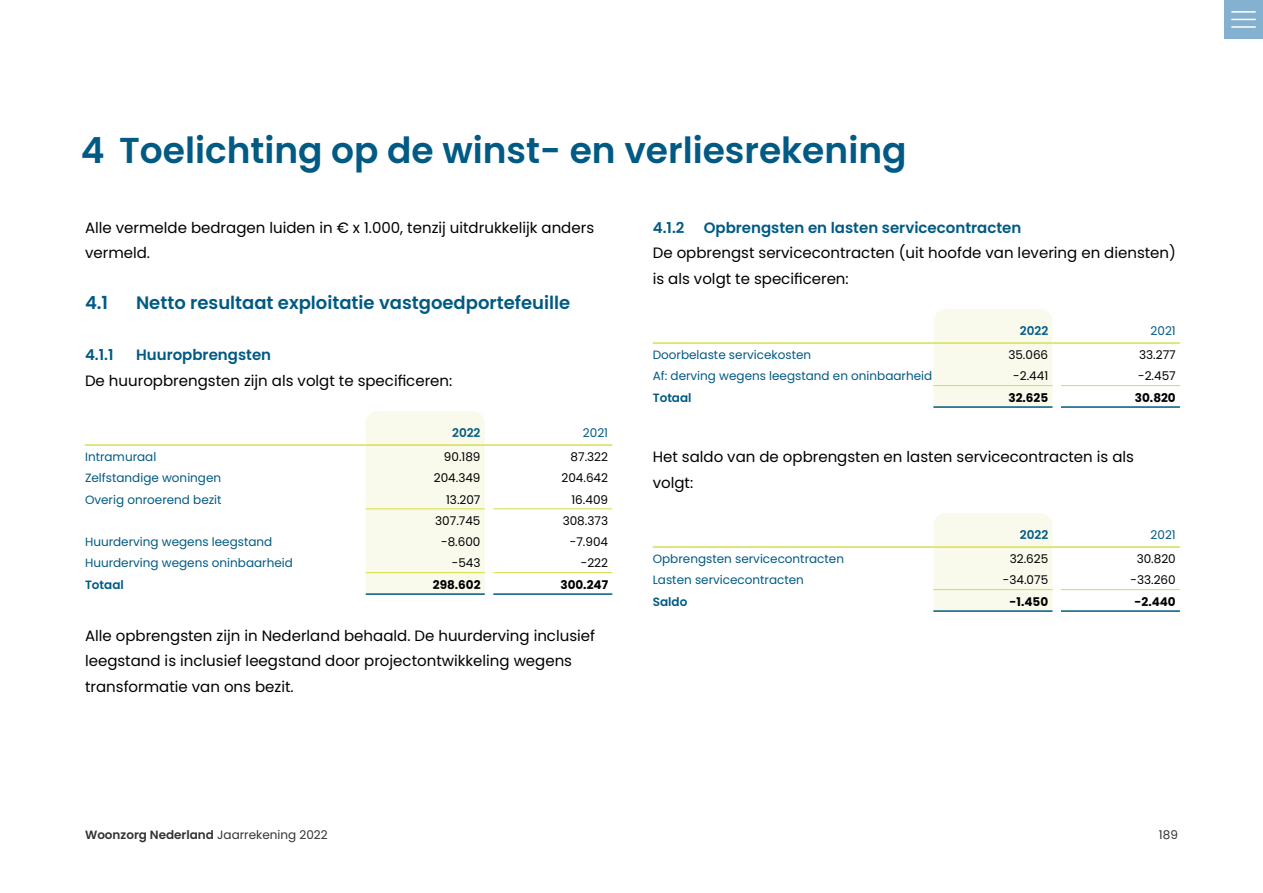
<style>
.page{position:relative;width:1263px;height:893px;background:#fff}
.page>*{position:absolute;margin:0;border:0;box-sizing:border-box;transform-origin:0 0}
.t1{font:600 36px "Poppins";color:#005a84}
.t2{font:600 18px "Poppins";color:#005a84}
.t3{font:15px/25.5px "Poppins";color:#000}
.t4{font:600 15px "Poppins";color:#005a84}
.t5{font:12px "Poppins";color:#005a84}
.t6{font:12px "Poppins";color:#000}
.t7{font:700 12px "Poppins";color:#000}
.t8{font:600 12px "Poppins";color:#343331}
.t9{font:600 12px "Poppins";color:#005a84}
.t10{font:12px "Poppins";color:#343331}
.s1{font-weight:400}
</style>
<div class="page">
<div style="left:1224px;top:0;width:39px;height:39px;background:#84b1cf"></div>
<hr style="left:1232px;top:11px;width:23px;height:2px;background:#fff">
<svg style="left:1232px;top:19px;width:23px;height:1px"></svg>
<hr style="left:1232px;top:26px;width:23px;height:2px;background:#fff">
<hr style="left:85px;top:444px;width:281px;height:2px;background:#d5e04e">
<hr style="left:493px;top:444px;width:119px;height:2px;background:#d5e04e">
<svg style="left:366px;top:411px;width:127px;height:182px;background:#f8faea"></svg>
<hr style="left:366px;top:508px;width:119px;height:1px;background:#d5e04e">
<hr style="left:493px;top:508px;width:119px;height:1px;background:#d5e04e">
<hr style="left:366px;top:572px;width:119px;height:1px;background:#d5e04e">
<hr style="left:493px;top:572px;width:119px;height:1px;background:#d5e04e">
<hr style="left:366px;top:593px;width:119px;height:2px;background:#005a84">
<hr style="left:493px;top:593px;width:119px;height:2px;background:#005a84">
<hr style="left:653px;top:342px;width:280px;height:2px;background:#d5e04e">
<hr style="left:1061px;top:342px;width:119px;height:2px;background:#d5e04e">
<svg style="left:933px;top:309px;width:128px;height:99px;background:#f8f9e9"></svg>
<hr style="left:933px;top:385px;width:119px;height:1px;background:#d5e04e">
<hr style="left:1061px;top:385px;width:119px;height:1px;background:#d5e04e">
<hr style="left:933px;top:406px;width:119px;height:2px;background:#005a84">
<hr style="left:1061px;top:406px;width:119px;height:2px;background:#005a84">
<hr style="left:653px;top:546px;width:280px;height:2px;background:#d5e04e">
<hr style="left:1061px;top:546px;width:119px;height:2px;background:#d5e04e">
<svg style="left:933px;top:513px;width:128px;height:99px;background:#f8f9e9"></svg>
<hr style="left:933px;top:589px;width:119px;height:1px;background:#d5e04e">
<hr style="left:1061px;top:589px;width:119px;height:1px;background:#d5e04e">
<hr style="left:933px;top:610px;width:119px;height:2px;background:#005a84">
<hr style="left:1061px;top:610px;width:119px;height:2px;background:#005a84">
<h1 class="t1" style="left:81px;top:130px;width:827px">4 Toelichting op de winst- en verliesrekening</h1>
<p class="t3" style="left:85px;top:215px;width:511px">Alle vermelde bedragen luiden in € x 1.000, tenzij uitdrukkelijk anders vermeld.</p>
<p class="t2" style="left:85px;top:292px;width:25px">4.1</p>
<p class="t2" style="left:136px;top:292px;width:436px">Netto resultaat exploitatie vastgoedportefeuille</p>
<p class="t4" style="left:85px;top:346px;width:30px">4.1.1</p>
<p class="t4" style="left:136px;top:346px;width:137px">Huuropbrengsten</p>
<p class="t3" style="left:85px;top:368px;width:369px">De huuropbrengsten zijn als volgt te specificeren:</p>
<p class="t9" style="left:452px;top:425px;width:30px">2022</p>
<p class="t5" style="left:583px;top:425px;width:27px">2021</p>
<p class="t5" style="left:85px;top:450px;width:73px">Intramuraal</p>
<p class="t6" style="left:444px;top:450px;width:38px">90.189</p>
<p class="t6" style="left:571px;top:450px;width:39px">87.322</p>
<p class="t5" style="left:85px;top:471px;width:138px">Zelfstandige woningen</p>
<p class="t6" style="left:434px;top:471px;width:48px">204.349</p>
<p class="t6" style="left:561px;top:471px;width:48px">204.642</p>
<p class="t5" style="left:85px;top:492px;width:138px">Overig onroerend bezit</p>
<p class="t6" style="left:446px;top:492px;width:36px">13.207</p>
<p class="t6" style="left:571px;top:492px;width:38px">16.409</p>
<p class="t6" style="left:435px;top:514px;width:47px">307.745</p>
<p class="t6" style="left:563px;top:514px;width:47px">308.373</p>
<p class="t5" style="left:85px;top:535px;width:189px">Huurderving wegens leegstand</p>
<p class="t6" style="left:441px;top:535px;width:41px">-8.600</p>
<p class="t6" style="left:570px;top:535px;width:40px">-7.904</p>
<p class="t5" style="left:85px;top:556px;width:209px">Huurderving wegens oninbaarheid</p>
<p class="t6" style="left:452px;top:556px;width:30px">-543</p>
<p class="t6" style="left:581px;top:556px;width:29px">-222</p>
<p class="t9" style="left:85px;top:577px;width:40px">Totaal</p>
<p class="t7" style="left:433px;top:577px;width:49px">298.602</p>
<p class="t7" style="left:560px;top:577px;width:49px">300.247</p>
<p class="t3" style="left:85px;top:623px;width:512px">Alle opbrengsten zijn in Nederland behaald. De huurderving inclusief leegstand is inclusief leegstand door projectontwikkeling wegens transformatie van ons bezit.</p>
<p class="t4" style="left:653px;top:219px;width:33px">4.1.2</p>
<p class="t4" style="left:704px;top:219px;width:319px">Opbrengsten en lasten servicecontracten</p>
<p class="t3" style="left:653px;top:240px;width:525px">De opbrengst servicecontracten (uit hoofde van levering en diensten) is als volgt te specificeren:</p>
<p class="t9" style="left:1020px;top:323px;width:30px">2022</p>
<p class="t5" style="left:1150px;top:323px;width:27px">2021</p>
<p class="t5" style="left:653px;top:348px;width:160px">Doorbelaste servicekosten</p>
<p class="t6" style="left:1008px;top:348px;width:41px">35.066</p>
<p class="t6" style="left:1139px;top:348px;width:38px">33.277</p>
<p class="t5" style="left:653px;top:369px;width:281px">Af: derving wegens leegstand en oninbaarheid</p>
<p class="t6" style="left:1013px;top:369px;width:36px">-2.441</p>
<p class="t6" style="left:1138px;top:369px;width:39px">-2.457</p>
<p class="t9" style="left:653px;top:390px;width:40px">Totaal</p>
<p class="t7" style="left:1008px;top:390px;width:41px">32.625</p>
<p class="t7" style="left:1135px;top:390px;width:42px">30.820</p>
<p class="t3" style="left:653px;top:444px;width:483px">Het saldo van de opbrengsten en lasten servicecontracten is als volgt:</p>
<p class="t9" style="left:1020px;top:527px;width:30px">2022</p>
<p class="t5" style="left:1150px;top:527px;width:27px">2021</p>
<p class="t5" style="left:653px;top:552px;width:193px">Opbrengsten servicecontracten</p>
<p class="t6" style="left:1010px;top:552px;width:40px">32.625</p>
<p class="t6" style="left:1137px;top:552px;width:41px">30.820</p>
<p class="t5" style="left:653px;top:573px;width:153px">Lasten servicecontracten</p>
<p class="t6" style="left:1003px;top:573px;width:47px">-34.075</p>
<p class="t6" style="left:1130px;top:573px;width:47px">-33.260</p>
<p class="t9" style="left:653px;top:594px;width:36px">Saldo</p>
<p class="t7" style="left:1010px;top:594px;width:40px">-1.450</p>
<p class="t7" style="left:1134px;top:594px;width:43px">-2.440</p>
<p class="t8" style="left:85px;top:828px;width:244px">Woonzorg Nederland <span class="s1">Jaarrekening 2022</span></p>
<p class="t10" style="left:1159px;top:828px;width:20px">189</p>
</div>
